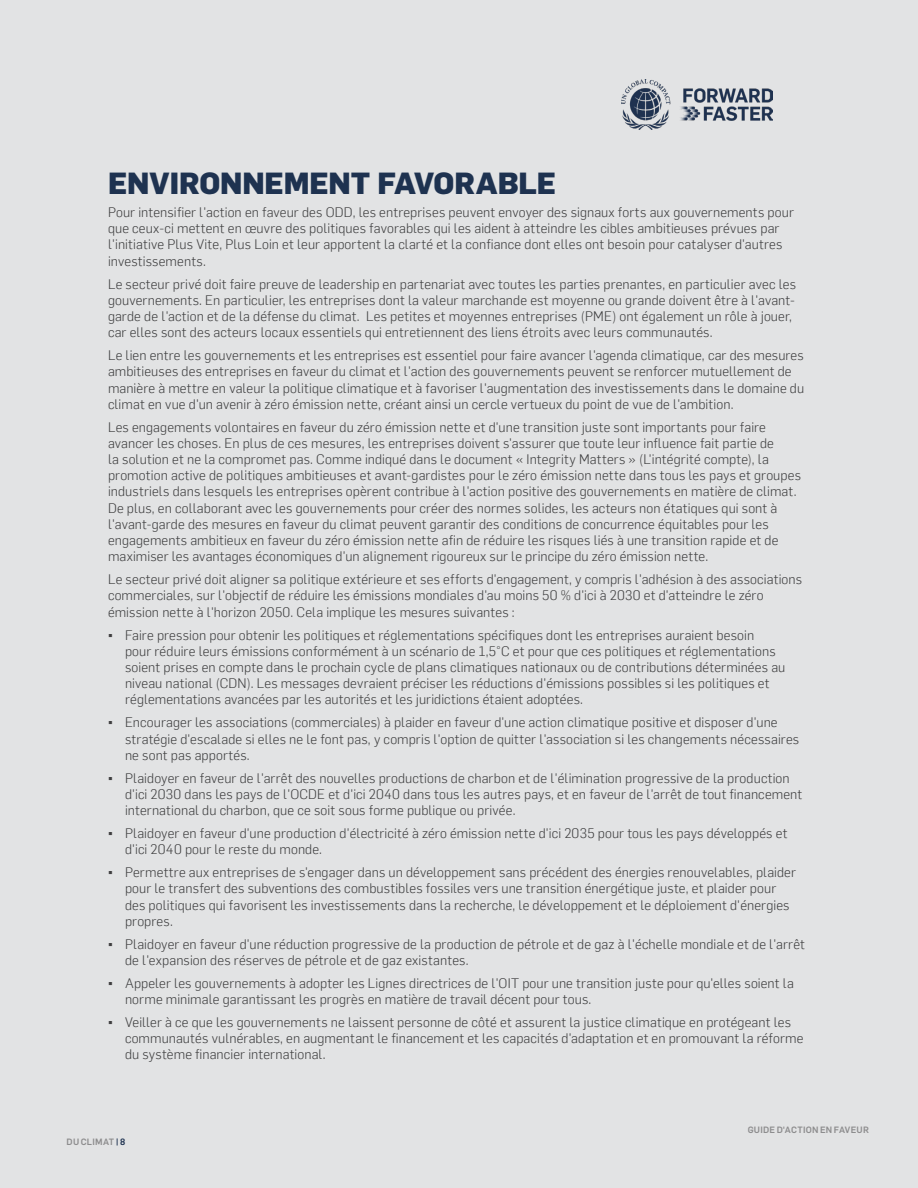
<style>
.page{position:relative;width:918px;height:1188px;background:#e2e3e4}
.page>*{position:absolute;margin:0;border:0;box-sizing:border-box;transform-origin:0 0}
.t1{font:800 30px "Flama";letter-spacing:-.005em;color:#1e3250}
.t2{font:300 13.5px/16.2px "Flama";letter-spacing:.01em;color:#3e3e3f}
.t3{font:500 9px "Flama";letter-spacing:.025em;color:#8d8d8e}
.s1{font-family:"Arial";font-weight:400}
.s2{color:#1e3250}
</style>
<div class="page">
<img style="left:622px;top:79px;width:151px;height:51px">
<p class="t1" style="left:108px;top:165px;width:450px">ENVIRONNEMENT FAVORABLE</p>
<p class="t2" style="left:108px;top:203px;width:687px">Pour intensifier l'action en faveur des ODD, les entreprises peuvent envoyer des signaux forts aux gouvernements pour que ceux-ci mettent en œuvre des politiques favorables qui les aident à atteindre les cibles ambitieuses prévues par l'initiative Plus Vite, Plus Loin et leur apportent la clarté et la confiance dont elles ont besoin pour catalyser d'autres investissements.</p>
<p class="t2" style="left:108px;top:275px;width:690px">Le secteur privé doit faire preuve de leadership en partenariat avec toutes les parties prenantes, en particulier avec les gouvernements. En particulier, les entreprises dont la valeur marchande est moyenne ou grande doivent être à l'avant&shy;garde de l'action et de la défense du climat. Les petites et moyennes entreprises (PME) ont également un rôle à jouer, car elles sont des acteurs locaux essentiels qui entretiennent des liens étroits avec leurs communautés.</p>
<p class="t2" style="left:108px;top:347px;width:698px">Le lien entre les gouvernements et les entreprises est essentiel pour faire avancer l'agenda climatique, car des mesures ambitieuses des entreprises en faveur du climat et l'action des gouvernements peuvent se renforcer mutuellement de manière à mettre en valeur la politique climatique et à favoriser l'augmentation des investissements dans le domaine du climat en vue d'un avenir à zéro émission nette, créant ainsi un cercle vertueux du point de vue de l'ambition.</p>
<p class="t2" style="left:108px;top:418px;width:694px">Les engagements volontaires en faveur du zéro émission nette et d'une transition juste sont importants pour faire avancer les choses. En plus de ces mesures, les entreprises doivent s'assurer que toute leur influence fait partie de<br>la solution et ne la compromet pas. Comme indiqué dans le document « Integrity Matters » (L'intégrité compte), la promotion active de politiques ambitieuses et avant-gardistes pour le zéro émission nette dans tous les pays et groupes industriels dans lesquels les entreprises opèrent contribue à l'action positive des gouvernements en matière de climat.<br>De plus, en collaborant avec les gouvernements pour créer des normes solides, les acteurs non étatiques qui sont à l'avant-garde des mesures en faveur du climat peuvent garantir des conditions de concurrence équitables pour les engagements ambitieux en faveur du zéro émission nette afin de réduire les risques liés à une transition rapide et de maximiser les avantages économiques d'un alignement rigoureux sur le principe du zéro émission nette.</p>
<p class="t2" style="left:108px;top:571px;width:696px">Le secteur privé doit aligner sa politique extérieure et ses efforts d'engagement, y compris l'adhésion à des associations commerciales, sur l'objectif de réduire les émissions mondiales d'au moins 50 % d'ici à 2030 et d'atteindre le zéro émission nette à l'horizon 2050. Cela implique les mesures suivantes :</p>
<p class="t2" style="left:125px;top:626px;width:662px;text-indent:-17px"><span class="s1">▪</span> Faire pression pour obtenir les politiques et réglementations spécifiques dont les entreprises auraient besoin<br>pour réduire leurs émissions conformément à un scénario de 1,5°C et pour que ces politiques et réglementations soient prises en compte dans le prochain cycle de plans climatiques nationaux ou de contributions déterminées au niveau national (CDN). Les messages devraient préciser les réductions d'émissions possibles si les politiques et réglementations avancées par les autorités et les juridictions étaient adoptées.</p>
<p class="t2" style="left:125px;top:714px;width:676px;text-indent:-17px"><span class="s1">▪</span> Encourager les associations (commerciales) à plaider en faveur d'une action climatique positive et disposer d'une stratégie d'escalade si elles ne le font pas, y compris l'option de quitter l'association si les changements nécessaires ne sont pas apportés.</p>
<p class="t2" style="left:125px;top:769px;width:679px;text-indent:-17px"><span class="s1">▪</span> Plaidoyer en faveur de l'arrêt des nouvelles productions de charbon et de l'élimination progressive de la production d'ici 2030 dans les pays de l'OCDE et d'ici 2040 dans tous les autres pays, et en faveur de l'arrêt de tout financement international du charbon, que ce soit sous forme publique ou privée.</p>
<p class="t2" style="left:125px;top:824px;width:664px;text-indent:-17px"><span class="s1">▪</span> Plaidoyer en faveur d'une production d'électricité à zéro émission nette d'ici 2035 pour tous les pays développés et d'ici 2040 pour le reste du monde.</p>
<p class="t2" style="left:125px;top:864px;width:673px;text-indent:-17px"><span class="s1">▪</span> Permettre aux entreprises de s'engager dans un développement sans précédent des énergies renouvelables, plaider pour le transfert des subventions des combustibles fossiles vers une transition énergétique juste, et plaider pour des politiques qui favorisent les investissements dans la recherche, le développement et le déploiement d'énergies propres.</p>
<p class="t2" style="left:125px;top:935px;width:682px;text-indent:-17px"><span class="s1">▪</span> Plaidoyer en faveur d'une réduction progressive de la production de pétrole et de gaz à l'échelle mondiale et de l'arrêt de l'expansion des réserves de pétrole et de gaz existantes.</p>
<p class="t2" style="left:125px;top:974px;width:670px;text-indent:-17px"><span class="s1">▪</span> Appeler les gouvernements à adopter les Lignes directrices de l'OIT pour une transition juste pour qu'elles soient la norme minimale garantissant les progrès en matière de travail décent pour tous.</p>
<p class="t2" style="left:125px;top:1013px;width:680px;text-indent:-17px"><span class="s1">▪</span> Veiller à ce que les gouvernements ne laissent personne de côté et assurent la justice climatique en protégeant les communautés vulnérables, en augmentant le financement et les capacités d'adaptation et en promouvant la réforme du système financier international.</p>
<p class="t3" style="left:67px;top:1135px;width:60px">DU CLIMAT <span class="s2">| 8</span></p>
<p class="t3" style="left:748px;top:1123px;width:123px">GUIDE D'ACTION EN FAVEUR</p>
</div>
